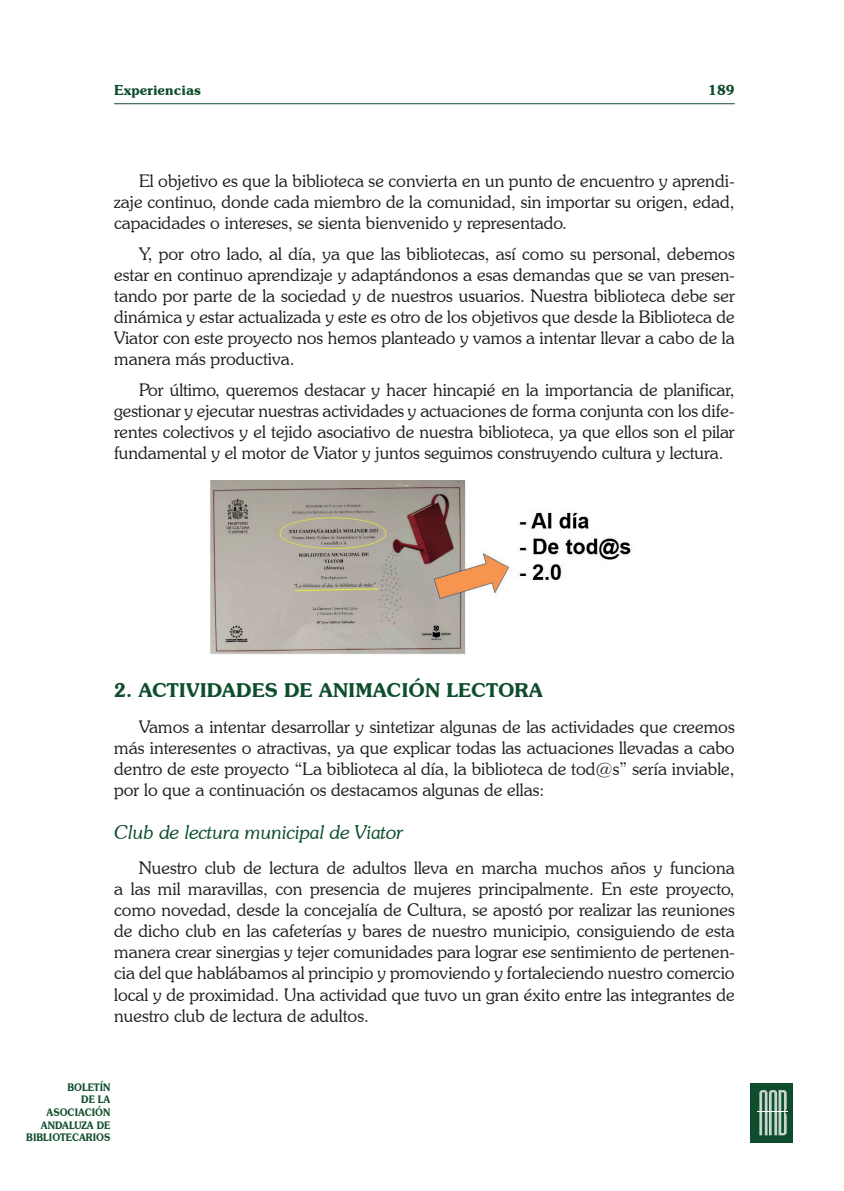
<style>
.page{position:relative;width:844px;height:1191px;background:#fff}
.page>*{position:absolute;margin:0;border:0;box-sizing:border-box;transform-origin:0 0}
.t1{font:600 19.25px "Souvenir IT Cby BT";color:#0e4e2c}
.t2{font:italic 300 19.25px "Souvenir IT Cby BT";color:#0e4e2c}
.t3{font:300 17.5px/21px "Souvenir IT Cby BT";color:#231f20;text-align:justify}
.t4{font:600 14px "Souvenir IT Cby BT";color:#0e4e2c}
.t5{font:600 10.5px/12.6px "Souvenir IT Cby BT";color:#0e4e2c;text-align:right;scale:.88 1}
</style>
<div class="page">
<div style="left:750px;top:1083px;width:42px;height:59px;background:#0e4e2c"></div>
<svg style="left:759px;top:1090px;width:27px;height:45px"></svg>
<hr style="left:756px;top:1111px;width:31px;height:1px;background:#fff">
<hr style="left:114px;top:103px;width:620px;height:1px;background:#0e4e2c">
<img style="left:210px;top:481px;width:422px;height:174px">
<p class="t4" style="left:114px;top:81px;width:88px">Experiencias</p>
<p class="t4" style="left:708px;top:81px;width:28px">189</p>
<p class="t3" style="left:114px;top:170px;width:622px;text-indent:25px">El objetivo es que la biblioteca se convierta en un punto de encuentro y aprendi&shy;zaje continuo, donde cada miembro de la comunidad, sin importar su origen, edad, capacidades o intereses, se sienta bienvenido y representado.</p>
<p class="t3" style="left:114px;top:243px;width:622px;text-indent:25px">Y, por otro lado, al día, ya que las bibliotecas, así como su personal, debemos estar en continuo aprendizaje y adaptándonos a esas demandas que se van presen&shy;tando por parte de la sociedad y de nuestros usuarios. Nuestra biblioteca debe ser dinámica y estar actualizada y este es otro de los objetivos que desde la Biblioteca de Viator con este proyecto nos hemos planteado y vamos a intentar llevar a cabo de la manera más productiva.</p>
<p class="t3" style="left:114px;top:379px;width:622px;text-indent:25px">Por último, queremos destacar y hacer hincapié en la importancia de planificar, gestionar y ejecutar nuestras actividades y actuaciones de forma conjunta con los dife&shy;rentes colectivos y el tejido asociativo de nuestra biblioteca, ya que ellos son el pilar fundamental y el motor de Viator y juntos seguimos construyendo cultura y lectura.</p>
<p class="t1" style="left:114px;top:678px;width:430px">2. ACTIVIDADES DE ANIMACIÓN LECTORA</p>
<p class="t3" style="left:114px;top:715px;width:622px;text-indent:25px">Vamos a intentar desarrollar y sintetizar algunas de las actividades que creemos más interesentes o atractivas, ya que explicar todas las actuaciones llevadas a cabo dentro de este proyecto “La biblioteca al día, la biblioteca de tod@s” sería inviable, por lo que a continuación os destacamos algunas de ellas:</p>
<p class="t2" style="left:114px;top:820px;width:290px">Club de lectura municipal de Viator</p>
<p class="t3" style="left:114px;top:857px;width:622px;text-indent:25px">Nuestro club de lectura de adultos lleva en marcha muchos años y funciona a las mil maravillas, con presencia de mujeres principalmente. En este proyecto, como novedad, desde la concejalía de Cultura, se apostó por realizar las reuniones de dicho club en las cafeterías y bares de nuestro municipio, consiguiendo de esta manera crear sinergias y tejer comunidades para lograr ese sentimiento de pertenen&shy;cia del que hablábamos al principio y promoviendo y fortaleciendo nuestro comercio local y de proximidad. Una actividad que tuvo un gran éxito entre las integrantes de nuestro club de lectura de adultos.</p>
<p class="t5" style="left:26px;top:1080px;width:97px">BOLETÍN<br>DE LA<br>ASOCIACIÓN<br>ANDALUZA DE<br>BIBLIOTECARIOS</p>
</div>
